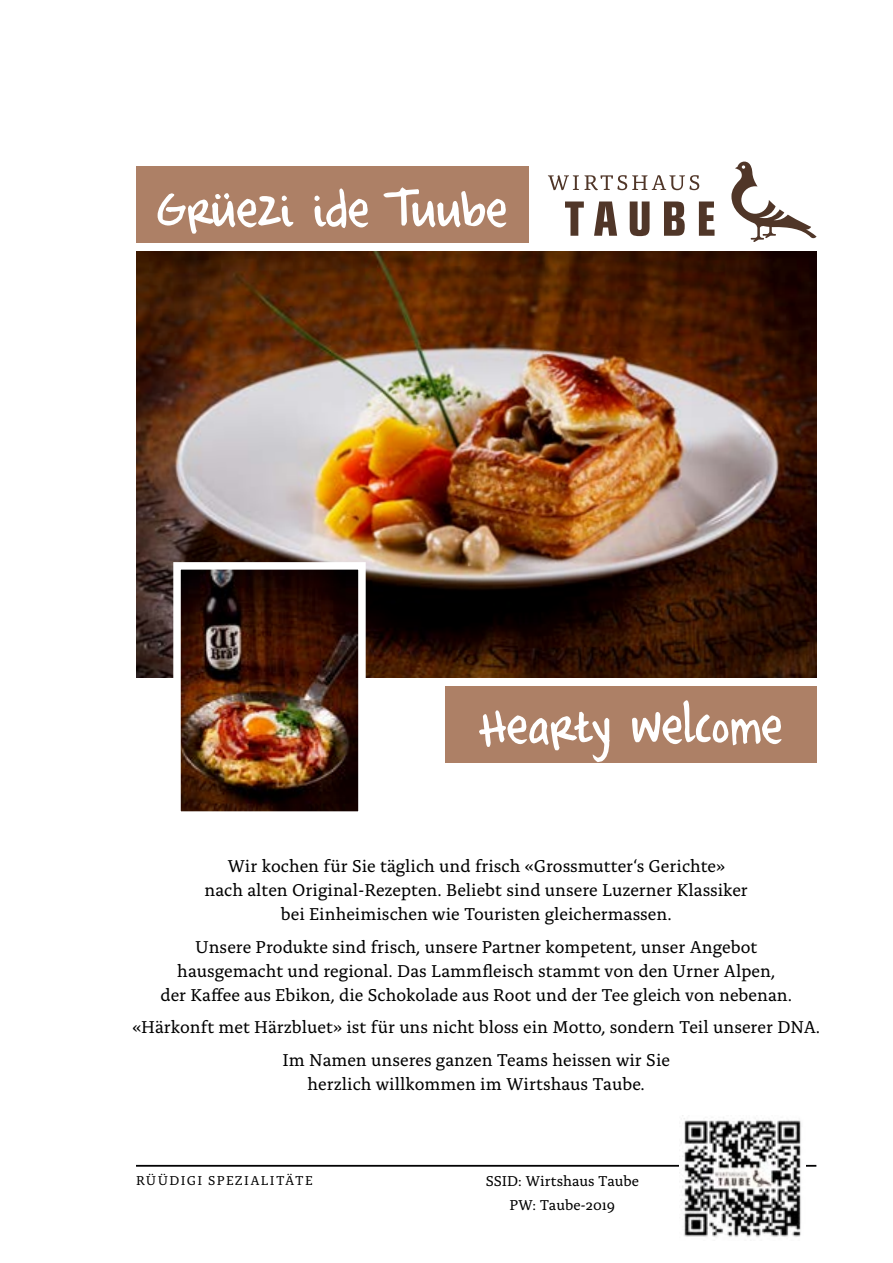
<style>
.page{position:relative;width:893px;height:1263px;background:#fff}
.page>*{position:absolute;margin:0;border:0;box-sizing:border-box;transform-origin:0 0}
.t1{font:52.5px "Complete In Him Pro";letter-spacing:.01em;color:#fff}
.t2{font:18px/24px "Alda OT";color:#000;text-align:center}
.t3{font:15px/23.7px "Alda OT";color:#000;text-align:center}
.t4{font:13.5px "Alda OT";letter-spacing:.1em;color:#000}
</style>
<div class="page">
<img style="left:136px;top:252px;width:680px;height:425px">
<svg style="left:731px;top:162px;width:85px;height:80px"></svg>
<svg style="left:565px;top:201px;width:19px;height:35px"></svg>
<svg style="left:594px;top:201px;width:23px;height:35px"></svg>
<svg style="left:630px;top:201px;width:20px;height:35px"></svg>
<svg style="left:664px;top:201px;width:21px;height:35px"></svg>
<svg style="left:699px;top:201px;width:15px;height:35px"></svg>
<svg style="left:548px;top:175px;width:151px;height:15px"></svg>
<img style="left:182px;top:571px;width:175px;height:239px">
<div style="left:173px;top:562px;width:193px;height:257px;border:8px solid #fff"></div>
<div style="left:136px;top:167px;width:393px;height:76px;background:#ad8066"></div>
<div style="left:445px;top:687px;width:371px;height:76px;background:#ad8066"></div>
<hr style="left:136px;top:1165px;width:680px;height:2px;background:#020203">
<img style="left:680px;top:1115px;width:126px;height:122px">
<h1 class="t1" style="left:158px;top:170px;width:351px">Grüezi ide Tuube</h1>
<h1 class="t1" style="left:479px;top:686px;width:304px">Hearty welcome</h1>
<p class="t2" style="left:205px;top:856px;width:545px">Wir kochen für Sie täglich und frisch «Grossmutter‘s Gerichte»<br>nach alten Original-Rezepten. Beliebt sind unsere Luzerner Klassiker bei Einheimischen wie Touristen gleichermassen.</p>
<p class="t2" style="left:160px;top:936px;width:633px">Unsere Produkte sind frisch, unsere Partner kompetent, unser Angebot hausgemacht und regional. Das Lammfleisch stammt von den Urner Alpen,<br>der Kaffee aus Ebikon, die Schokolade aus Root und der Tee gleich von nebenan.</p>
<p class="t2" style="left:132px;top:1013px;width:689px;line-height:32.5px">«Härkonft met Härzbluet» ist für uns nicht bloss ein Motto, sondern Teil unserer DNA.<br>Im Namen unseres ganzen Teams heissen wir Sie</p>
<p class="t2" style="left:308px;top:1073px;width:339px">herzlich willkommen im Wirtshaus Taube.</p>
<p class="t4" style="left:136px;top:1175px;width:178px">RÜÜDIGI SPEZIALITÄTE</p>
<p class="t3" style="left:486px;top:1170px;width:155px">SSID: Wirtshaus Taube<br>PW: Taube-2019</p>
</div>
